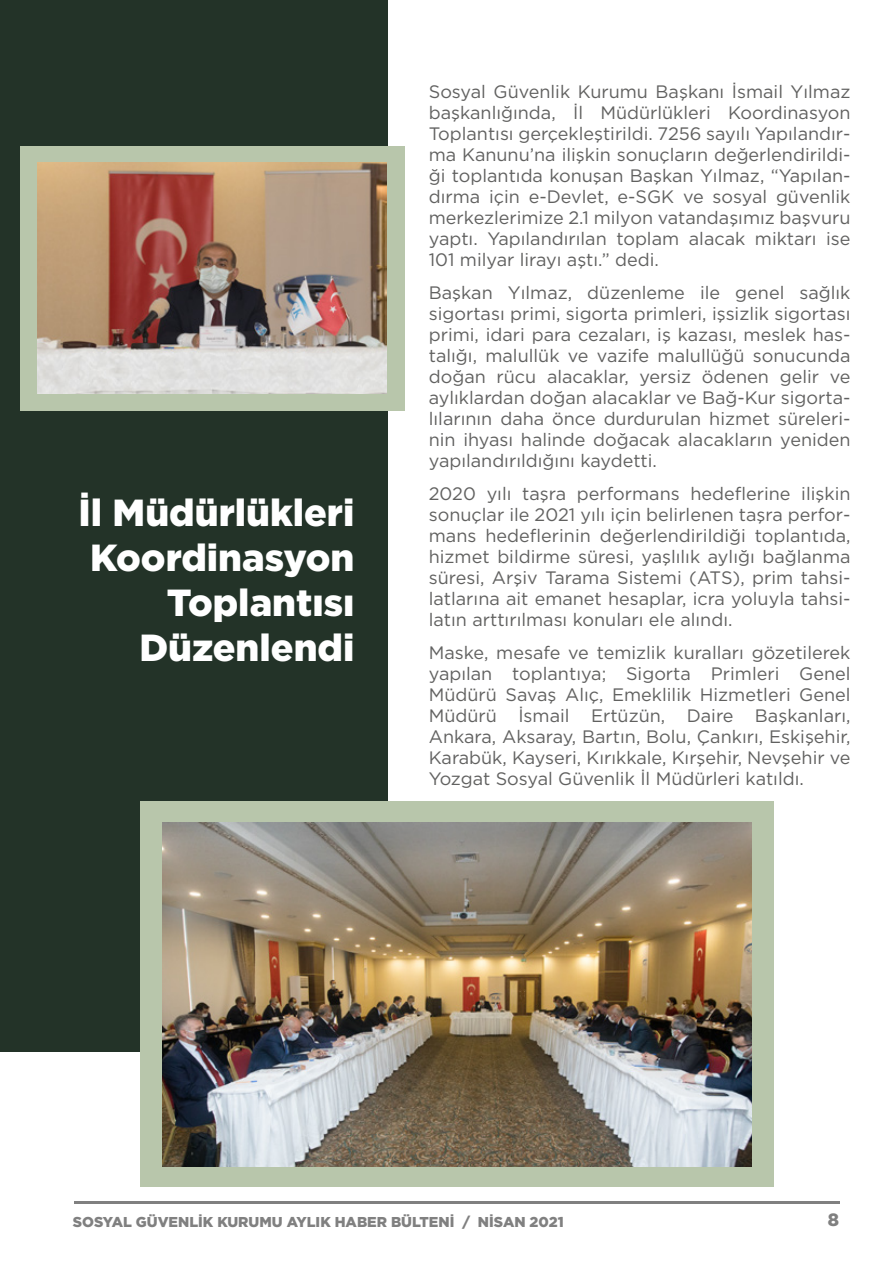
<style>
.page{position:relative;width:893px;height:1263px;background:#fff}
.page>*{position:absolute;margin:0;border:0;box-sizing:border-box;transform-origin:0 0}
.t1{font:900 37.65px/45px "Gotham";color:#fff;text-align:right}
.t2{font:18px/21px "Gotham";color:#616160;text-align:justify}
.t3{font:900 17.85px "Gotham";color:#808080}
.t4{font:900 14.25px "Gotham";color:#808080}
</style>
<div class="page">
<hr style="left:75px;top:1201px;width:765px;height:3px;background:#808080">
<div style="left:0;top:0;width:388px;height:1052px;background:#233328"></div>
<div style="left:20px;top:146px;width:384px;height:265px;background:#b8c6ab"></div>
<img style="left:37px;top:163px;width:350px;height:231px">
<div style="left:140px;top:802px;width:634px;height:385px;background:#b8c6ab"></div>
<img style="left:163px;top:822px;width:589px;height:344px">
<h1 class="t1" style="left:79px;top:490px;width:277px">İl Müdürlükleri<br>Koordinasyon<br>Toplantısı<br>Düzenlendi</h1>
<p class="t2" style="left:429px;top:81px;width:423px">Sosyal Güvenlik Kurumu Başkanı İsmail Yılmaz başkanlığında, İl Müdürlükleri Koordinasyon Toplantısı gerçekleştirildi. 7256 sayılı Yapılandır&shy;ma Kanunu’na ilişkin sonuçların değerlendirildi&shy;ği toplantıda konuşan Başkan Yılmaz, “Yapılan&shy;dırma için e-Devlet, e-SGK ve sosyal güvenlik merkezlerimize 2.1 milyon vatandaşımız başvuru yaptı. Yapılandırılan toplam alacak miktarı ise 101 milyar lirayı aştı.” dedi.</p>
<p class="t2" style="left:429px;top:282px;width:423px">Başkan Yılmaz, düzenleme ile genel sağlık sigortası primi, sigorta primleri, işsizlik sigortası primi, idari para cezaları, iş kazası, meslek has&shy;talığı, malullük ve vazife malullüğü sonucunda doğan rücu alacaklar, yersiz ödenen gelir ve aylıklardan doğan alacaklar ve Bağ-Kur sigorta&shy;lılarının daha önce durdurulan hizmet süreleri&shy;nin ihyası halinde doğacak alacakların yeniden yapılandırıldığını kaydetti.</p>
<p class="t2" style="left:429px;top:483px;width:423px">2020 yılı taşra performans hedeflerine ilişkin sonuçlar ile 2021 yılı için belirlenen taşra perfor&shy;mans hedeflerinin değerlendirildiği toplantıda, hizmet bildirme süresi, yaşlılık aylığı bağlanma süresi, Arşiv Tarama Sistemi (ATS), prim tahsi&shy;latlarına ait emanet hesaplar, icra yoluyla tahsi&shy;latın arttırılması konuları ele alındı.</p>
<p class="t2" style="left:429px;top:642px;width:423px">Maske, mesafe ve temizlik kuralları gözetilerek yapılan toplantıya; Sigorta Primleri Genel Müdürü Savaş Alıç, Emeklilik Hizmetleri Genel Müdürü İsmail Ertüzün, Daire Başkanları, Ankara, Aksaray, Bartın, Bolu, Çankırı, Eskişehir, Karabük, Kayseri, Kırıkkale, Kırşehir, Nevşehir ve Yozgat Sosyal Güvenlik İl Müdürleri katıldı.</p>
<p class="t4" style="left:73px;top:1212px;width:492px">SOSYAL GÜVENLİK KURUMU AYLIK HABER BÜLTENİ / NİSAN 2021</p>
<p class="t3" style="left:828px;top:1207px;width:13px">8</p>
</div>
